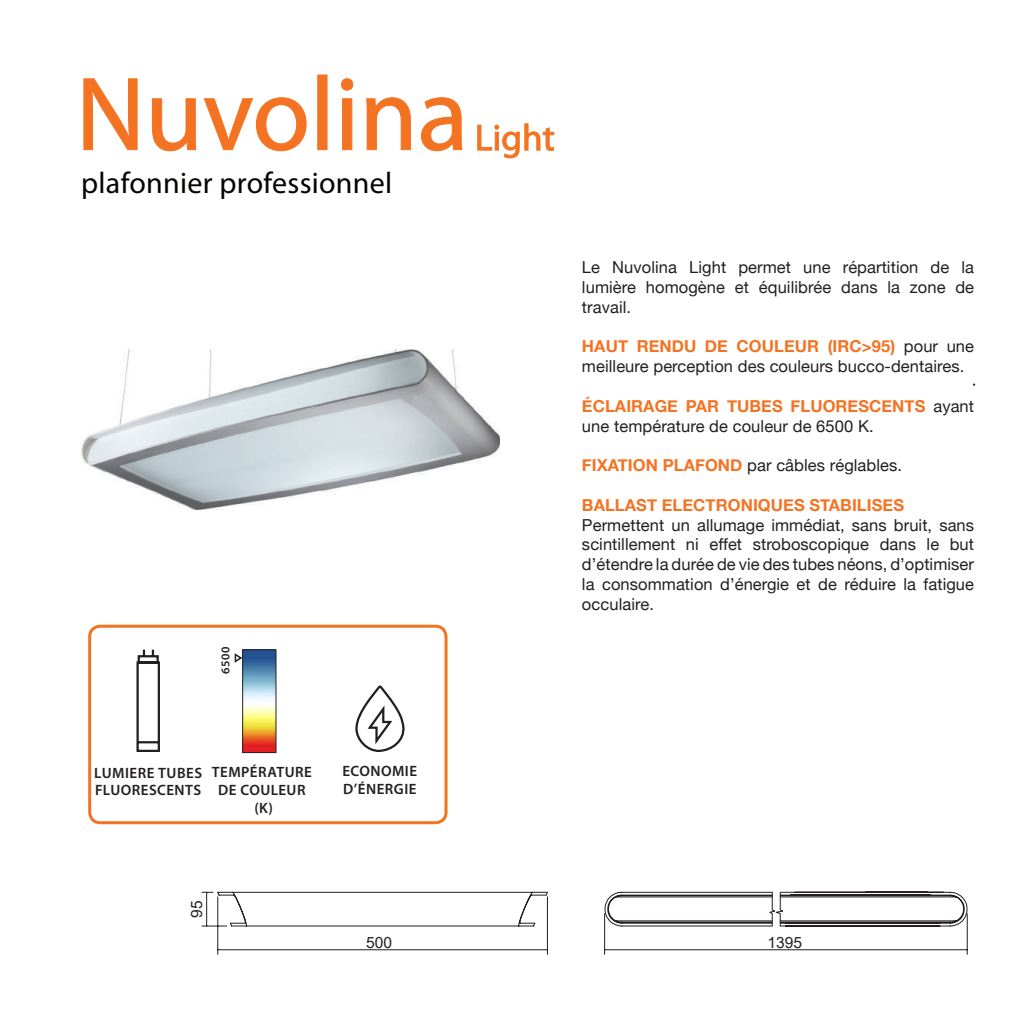
<style>
.page{position:relative;width:1021px;height:1021px;background:#fff}
.page>*{position:absolute;margin:0;border:0;box-sizing:border-box;transform-origin:0 0}
.t1{font:30px "Myriad Pro";letter-spacing:.01em;color:#040503}
.t2{font:16.5px/19.8px "Helvetica Neue";letter-spacing:.005em;color:#231f20;text-align:justify}
.t3{font:700 16.5px "Helvetica Neue";letter-spacing:.005em;color:#f47323}
.t4{font:15.6px "Arial";color:#231f20}
.t5{font:15.45px "Arial";color:#231f20}
.t6{font:600 15px/18px "Myriad Pro";letter-spacing:.03em;color:#231f20}
.t7{font:600 12px "Myriad Pro";color:#231f20}
.s1{font-weight:700;color:#f47323}
</style>
<div class="page">
<img style="left:82px;top:350px;width:418px;height:159px">
<svg style="left:477px;top:123px;width:77px;height:36px"></svg>
<hr style="left:604px;top:913px;width:1px;height:41px;background:#231f20">
<hr style="left:966px;top:913px;width:1px;height:41px;background:#231f20">
<hr style="left:604px;top:949px;width:363px;height:1px;background:#231f20">
<hr style="left:547px;top:896px;width:1px;height:58px;background:#231f20">
<hr style="left:217px;top:896px;width:1px;height:58px;background:#231f20">
<hr style="left:218px;top:949px;width:329px;height:1px;background:#231f20">
<svg style="left:202px;top:891px;width:765px;height:36px"></svg>
<svg style="left:83px;top:78px;width:55px;height:72px"></svg>
<svg style="left:152px;top:98px;width:44px;height:53px"></svg>
<svg style="left:203px;top:97px;width:103px;height:54px"></svg>
<div style="left:317px;top:75px;width:10px;height:75px;background:#f47323;border:1px solid #f47323"></div>
<svg style="left:341px;top:78px;width:12px;height:72px"></svg>
<svg style="left:366px;top:97px;width:45px;height:53px"></svg>
<svg style="left:421px;top:97px;width:41px;height:54px"></svg>
<svg style="left:356px;top:685px;width:49px;height:67px"></svg>
<div style="left:88px;top:624px;width:359px;height:200px;border:3px solid #f47323;border-radius:11px"></div>
<svg style="left:136px;top:649px;width:24px;height:103px"></svg>
<svg style="left:234px;top:653px;width:8px;height:10px"></svg>
<img style="left:244px;top:651px;width:30px;height:99px">
<div style="left:242px;top:649px;width:34px;height:103px;border:1px solid #231f20"></div>
<h1 class="t1" style="left:81px;top:164px;width:312px">plafonnier professionnel</h1>
<p class="t7" style="left:218px;top:674px;width:28px;rotate:-90deg">6500</p>
<p class="t6" style="left:94px;top:763px;width:109px;line-height:17.2px">LUMIERE TUBES<br>FLUORESCENTS</p>
<p class="t6" style="left:212px;top:763px;width:101px;text-align:center">TEMPÉRATURE<br>DE COULEUR (K)</p>
<p class="t6" style="left:342px;top:762px;width:76px">ECONOMIE<br>D’ÉNERGIE</p>
<p class="t4" style="left:186px;top:917px;width:19px;rotate:-90deg">95</p>
<p class="t5" style="left:366px;top:931px;width:27px">500</p>
<p class="t2" style="left:582px;top:257px;width:393px">Le Nuvolina Light permet une répartition de la lumière homogène et équilibrée dans la zone de travail.</p>
<p class="t2" style="left:582px;top:336px;width:393px"><span class="s1">HAUT RENDU DE COULEUR (IRC&gt;95)</span> pour une meilleure perception des couleurs bucco-dentaires.</p>
<p class="t2" style="left:582px;top:396px;width:393px"><span class="s1">ÉCLAIRAGE PAR TUBES FLUORESCENTS</span> ayant une température de couleur de 6500 K.</p>
<p class="t2" style="left:582px;top:455px;width:321px"><span class="s1">FIXATION PLAFOND</span> par câbles réglables.</p>
<p class="t3" style="left:582px;top:494px;width:323px">BALLAST ELECTRONIQUES STABILISES</p>
<p class="t2" style="left:582px;top:514px;width:393px">Permettent un allumage immédiat, sans bruit, sans scintillement ni effet stroboscopique dans le but d’étendre la durée de vie des tubes néons, d’optimiser la consommation d’énergie et de réduire la fatigue occulaire.</p>
<p class="t5" style="left:767px;top:931px;width:36px">1395</p>
</div>
